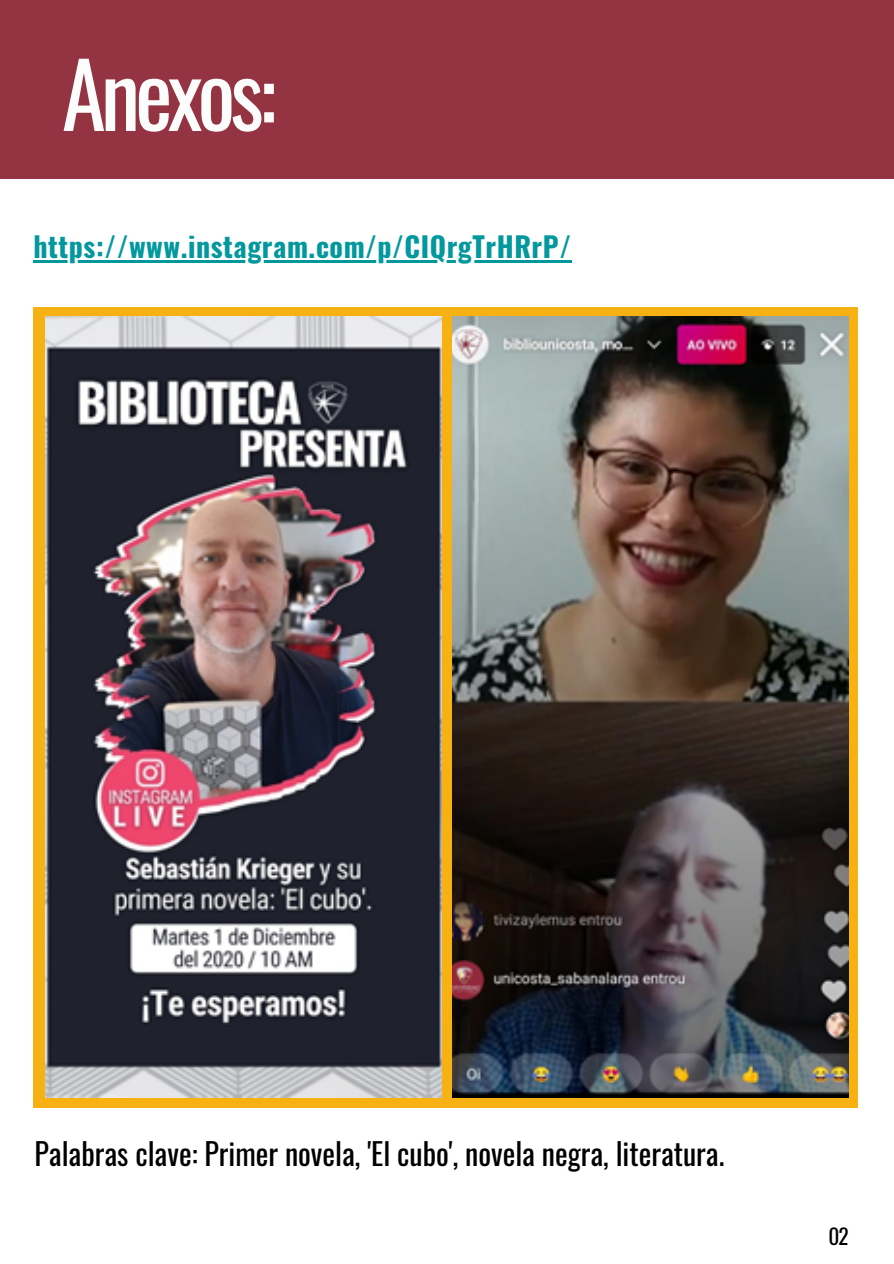
<style>
.page{position:relative;width:894px;height:1264px;background:#fff}
.page>*{position:absolute;margin:0;border:0;box-sizing:border-box;transform-origin:0 0}
.t1{font:89.1px "Oswald";letter-spacing:-.055em;color:#fcfcfc}
.t2{font:30px "Oswald";color:#000}
.t3{font:700 27.9px "Oswald";letter-spacing:.02em;color:#03989e}
.t4{font:21.3px "Oswald";color:#000}
</style>
<div class="page">
<div style="left:33px;top:307px;width:824px;height:800px;background:#f7b112"></div>
<img style="left:46px;top:316px;width:395px;height:781px">
<img style="left:452px;top:316px;width:395px;height:781px">
<div style="left:0;top:0;width:893px;height:179px;background:#943341"></div>
<hr style="left:33px;top:260px;width:538px;height:3px;background:#03989e">
<p class="t1" style="left:62px;top:25px;width:216px">Anexos:</p>
<p class="t3" style="left:33px;top:225px;width:539px">https://www.instagram.com/p/CIQrgTrHRrP/</p>
<p class="t2" style="left:35px;top:1130px;width:691px">Palabras clave: Primer novela, 'El cubo', novela negra, literatura.</p>
<p class="t4" style="left:828px;top:1219px;width:22px">02</p>
</div>
